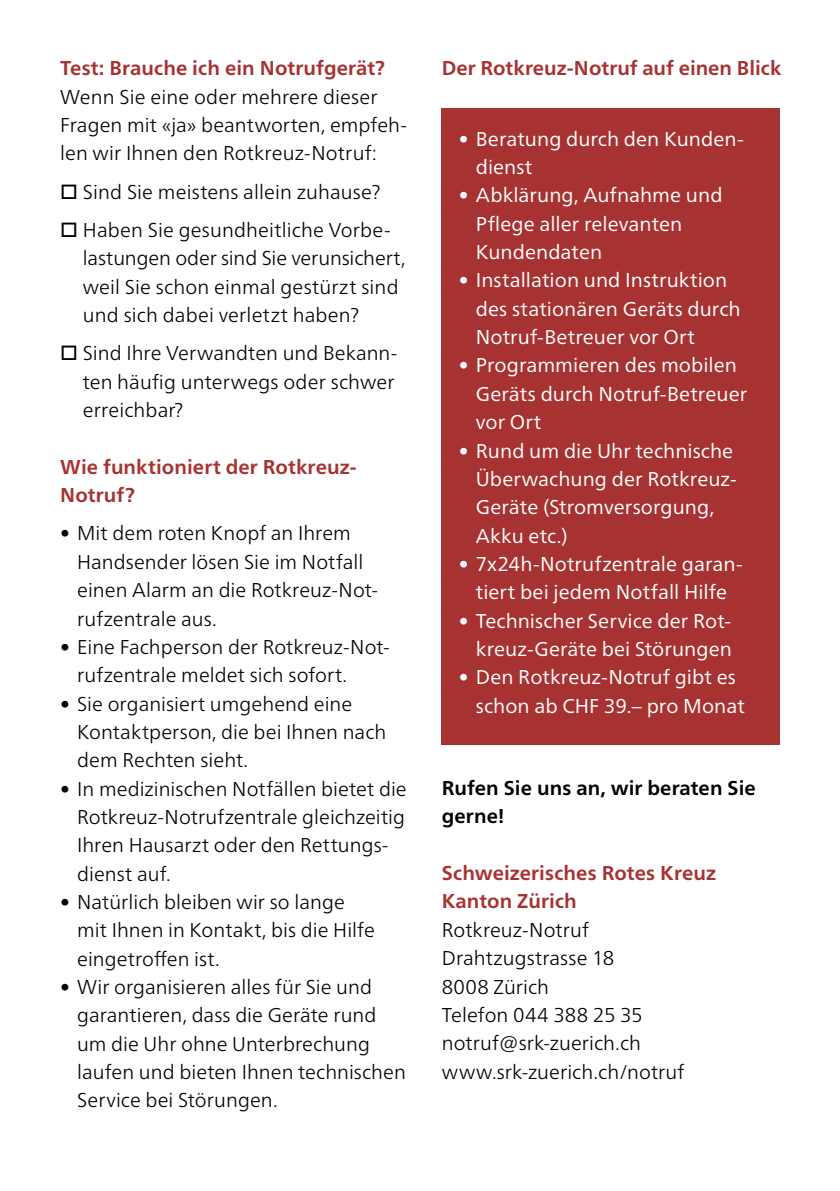
<style>
.page{position:relative;width:840px;height:1191px;background:#fff}
.page>*{position:absolute;margin:0;border:0;box-sizing:border-box;transform-origin:0 0}
.t1{font:300 20px/28.4px "Frutiger Neue LT Pro";letter-spacing:.005em;color:#000}
.t2{font:20px/28.4px "Frutiger Neue LT Pro";color:#fff}
.t3{font:700 20px/28.4px "Frutiger Neue LT Pro";letter-spacing:.005em;color:#a73232}
.t4{font:700 20px/28.4px "Frutiger Neue LT Pro";letter-spacing:.005em;color:#000}
</style>
<div class="page">
<div style="left:441px;top:108px;width:338px;height:636px;background:#a73232"></div>
<p class="t3" style="left:60px;top:54px;width:326px">Test: Brauche ich ein Notrufgerät?</p>
<p class="t1" style="left:60px;top:82px;width:348px">Wenn Sie eine oder mehrere dieser<br>Fragen mit «ja» beantworten, empfeh&shy;len wir Ihnen den Rotkreuz-Notruf:</p>
<p class="t1" style="left:60px;top:177px;width:322px">□ Sind Sie meistens allein zuhause?</p>
<p class="t1" style="left:83px;top:215px;width:324px;text-indent:-23px">□ Haben Sie gesundheitliche Vorbe&shy;lastungen oder sind Sie verunsichert, weil Sie schon einmal gestürzt sind und sich dabei verletzt haben?</p>
<p class="t1" style="left:83px;top:339px;width:316px;text-indent:-23px">□ Sind Ihre Verwandten und Bekann&shy;ten häufig unterwegs oder schwer erreichbar?</p>
<p class="t3" style="left:60px;top:452px;width:297px">Wie funktioniert der Rotkreuz-<br>Notruf?</p>
<p class="t1" style="left:77px;top:519px;width:302px;text-indent:-17px">• Mit dem roten Knopf an Ihrem<br>Handsender lösen Sie im Notfall einen Alarm an die Rotkreuz-Not&shy;rufzentrale aus.</p>
<p class="t1" style="left:77px;top:632px;width:314px;text-indent:-17px">• Eine Fachperson der Rotkreuz-Not&shy;rufzentrale meldet sich sofort.</p>
<p class="t1" style="left:77px;top:689px;width:310px;text-indent:-17px">• Sie organisiert umgehend eine<br>Kontaktperson, die bei Ihnen nach dem Rechten sieht.</p>
<p class="t1" style="left:77px;top:774px;width:331px;text-indent:-17px">• In medizinischen Notfällen bietet die<br>Rotkreuz-Notrufzentrale gleichzeitig<br>Ihren Hausarzt oder den Rettungs&shy;dienst auf.</p>
<p class="t1" style="left:77px;top:887px;width:299px;text-indent:-17px">• Natürlich bleiben wir so lange mit Ihnen in Kontakt, bis die Hilfe eingetroffen ist.</p>
<p class="t1" style="left:77px;top:972px;width:330px;text-indent:-17px">• Wir organisieren alles für Sie und garantieren, dass die Geräte rund um die Uhr ohne Unterbrechung laufen und bieten Ihnen technischen<br>Service bei Störungen.</p>
<p class="t3" style="left:441px;top:54px;width:341px">Der Rotkreuz-Notruf auf einen Blick</p>
<p class="t2" style="left:475px;top:124px;width:269px;text-indent:-17px">• Beratung durch den Kunden&shy;dienst</p>
<p class="t2" style="left:475px;top:181px;width:248px;text-indent:-17px">• Abklärung, Aufnahme und<br>Pflege aller relevanten<br>Kundendaten</p>
<p class="t2" style="left:475px;top:266px;width:266px;text-indent:-17px">• Installation und Instruktion des stationären Geräts durch<br>Notruf-Betreuer vor Ort</p>
<p class="t2" style="left:475px;top:351px;width:273px;text-indent:-17px">• Programmieren des mobilen<br>Geräts durch Notruf-Betreuer vor Ort</p>
<p class="t2" style="left:475px;top:436px;width:262px;text-indent:-17px">• Rund um die Uhr technische<br>Überwachung der Rotkreuz-<br>Geräte (Stromversorgung,<br>Akku etc.)</p>
<p class="t2" style="left:458px;top:549px;width:285px;text-align:center">• 7x24h-Notrufzentrale garan&shy;tiert bei jedem Notfall Hilfe</p>
<p class="t2" style="left:458px;top:606px;width:274px;text-align:right">• Technischer Service der Rot&shy;kreuz-Geräte bei Störungen</p>
<p class="t2" style="left:475px;top:663px;width:270px;text-indent:-17px">• Den Rotkreuz-Notruf gibt es schon ab CHF 39.– pro Monat</p>
<p class="t4" style="left:441px;top:773px;width:315px">Rufen Sie uns an, wir beraten Sie gerne!</p>
<p class="t3" style="left:441px;top:859px;width:276px">Schweizerisches Rotes Kreuz<br>Kanton Zürich</p>
<p class="t1" style="left:441px;top:915px;width:244px">Rotkreuz-Notruf<br>Drahtzugstrasse 18<br>8008 Zürich<br>Telefon 044 388 25 35 notruf@srk-zuerich.ch www.srk-zuerich.ch/notruf</p>
</div>
